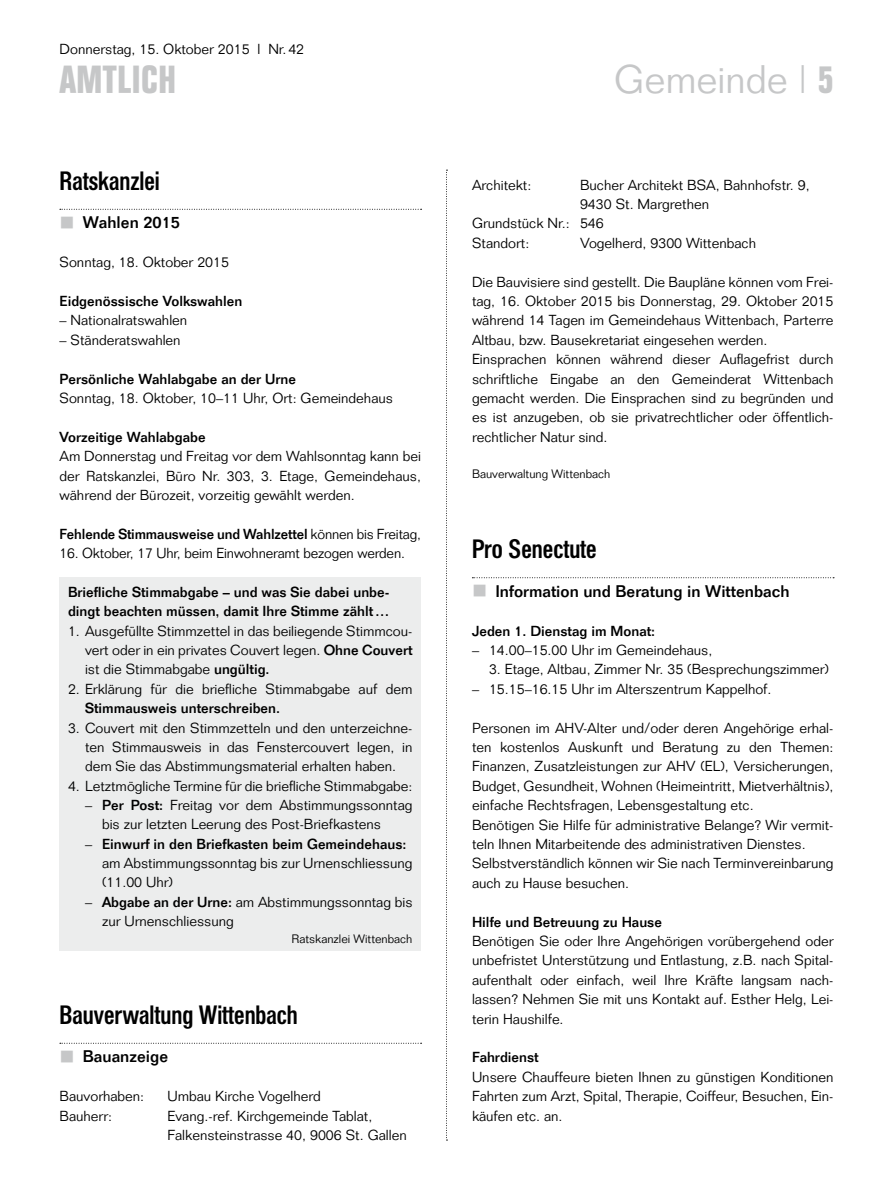
<style>
.page{position:relative;width:893px;height:1191px;background:#fff}
.page>*{position:absolute;margin:0;border:0;box-sizing:border-box;transform-origin:0 0}
.t1{font:300 39px "Folio";color:#c6c7c8}
.t2{font:700 39px "Folio Condensed BQ";letter-spacing:.025em;color:#c6c7c8}
.t3{font:500 26.25px "Folio Condensed BQ";color:#000}
.t4{font:500 16.5px "Folio";color:#000}
.t5{font:300 14.25px/19.4px "Folio";color:#000}
.t6{font:500 14.25px/19.4px "Folio";color:#000}
.t7{font:300 12px "Folio";color:#000}
.s1{font-family:"Folio Condensed BQ";font-weight:700}
.s2{font-weight:300}
.s3{font-weight:500}
</style>
<div class="page">
<svg style="left:446px;top:170px;width:1px;height:970px"></svg>
<svg style="left:472px;top:577px;width:362px;height:1px"></svg>
<svg style="left:60px;top:209px;width:362px;height:1px"></svg>
<svg style="left:60px;top:1042px;width:362px;height:1px"></svg>
<div style="left:60px;top:577px;width:361px;height:374px;background:#eceded"></div>
<p class="t5" style="left:60px;top:39px;width:246px">Donnerstag, 15. Oktober 2015 l Nr.42</p>
<h1 class="t2" style="left:60px;top:58px;width:118px">AMTLICH</h1>
<h1 class="t1" style="left:614px;top:56px;width:221px">Gemeinde | <span class="s1">5</span></h1>
<h2 class="t3" style="left:60px;top:166px;width:102px">Ratskanzlei</h2>
<p class="t4" style="left:83px;top:213px;width:99px">Wahlen 2015</p>
<p class="t5" style="left:60px;top:252px;width:171px">Sonntag, 18. Oktober 2015</p>
<p class="t6" style="left:60px;top:291px;width:184px">Eidgenössische Volkswahlen</p>
<p class="t5" style="left:60px;top:311px;width:129px">– Nationalratswahlen</p>
<p class="t5" style="left:60px;top:330px;width:123px">– Ständeratswahlen</p>
<p class="t6" style="left:60px;top:369px;width:238px">Persönliche Wahlabgabe an der Urne</p>
<p class="t5" style="left:60px;top:388px;width:335px">Sonntag, 18. Oktober, 10–11 Uhr, Ort: Gemeindehaus</p>
<p class="t6" style="left:60px;top:427px;width:148px">Vorzeitige Wahlabgabe</p>
<p class="t5" style="left:60px;top:446px;width:363px;text-align:justify">Am Donnerstag und Freitag vor dem Wahlsonntag kann bei der Ratskanzlei, Büro Nr. 303, 3. Etage, Gemeindehaus, während der Bürozeit, vorzeitig gewählt werden.</p>
<p class="t6" style="left:60px;top:524px;width:363px">Fehlende Stimmausweise und Wahlzettel <span class="s2">können bis Freitag,</span></p>
<p class="t5" style="left:60px;top:543px;width:347px">16. Oktober, 17 Uhr, beim Einwohneramt bezogen werden.</p>
<p class="t6" style="left:68px;top:582px;width:323px">Briefliche Stimmabgabe – und was Sie dabei unbe&shy;dingt beachten müssen, damit Ihre Stimme zählt…</p>
<p class="t5" style="left:85px;top:621px;width:329px;text-align:justify;text-indent:-17px">1. Ausgefüllte Stimmzettel in das beiliegende Stimmcou&shy;vert oder in ein privates Couvert legen. <span class="s3">Ohne Couvert </span>ist die Stimmabgabe <span class="s3">ungültig.</span></p>
<p class="t5" style="left:68px;top:679px;width:346px">2. Erklärung für die briefliche Stimmabgabe auf dem</p>
<p class="t6" style="left:85px;top:698px;width:197px">Stimmausweis unterschreiben.</p>
<p class="t5" style="left:85px;top:718px;width:329px;text-align:justify;text-indent:-17px">3. Couvert mit den Stimmzetteln und den unterzeichne&shy;ten Stimmausweis in das Fenstercouvert legen, in dem Sie das Abstimmungsmaterial erhalten haben.</p>
<p class="t5" style="left:68px;top:776px;width:346px">4. Letztmögliche Termine für die briefliche Stimmabgabe:</p>
<p class="t5" style="left:102px;top:795px;width:312px;text-indent:-17px">– <span class="s3">Per Post:</span> Freitag vor dem Abstimmungssonntag bis zur letzten Leerung des Post-Briefkastens</p>
<p class="t5" style="left:102px;top:834px;width:312px;text-indent:-17px">– <span class="s3">Einwurf in den Briefkasten beim Gemeindehaus: </span>am Abstimmungssonntag bis zur Urnenschliessung (11.00 Uhr)</p>
<p class="t5" style="left:102px;top:892px;width:312px;text-indent:-17px">– <span class="s3">Abgabe an der Urne:</span> am Abstimmungssonntag bis zur Urnenschliessung</p>
<p class="t7" style="left:292px;top:931px;width:122px">Ratskanzlei Wittenbach</p>
<h2 class="t3" style="left:60px;top:999px;width:240px">Bauverwaltung Wittenbach</h2>
<p class="t4" style="left:83px;top:1046px;width:87px">Bauanzeige</p>
<p class="t5" style="left:60px;top:1086px;width:86px">Bauvorhaben:</p>
<p class="t5" style="left:168px;top:1086px;width:155px">Umbau Kirche Vogelherd</p>
<p class="t5" style="left:60px;top:1105px;width:54px">Bauherr:</p>
<p class="t5" style="left:168px;top:1105px;width:241px">Evang.-ref. Kirchgemeinde Tablat,<br>Falkensteinstrasse 40, 9006 St. Gallen</p>
<p class="t5" style="left:472px;top:175px;width:61px">Architekt:</p>
<p class="t5" style="left:580px;top:175px;width:231px">Bucher Architekt BSA, Bahnhofstr. 9,</p>
<p class="t5" style="left:580px;top:194px;width:131px">9430 St. Margrethen</p>
<p class="t5" style="left:472px;top:214px;width:133px">Grundstück Nr.: 546</p>
<p class="t5" style="left:472px;top:233px;width:59px">Standort:</p>
<p class="t5" style="left:580px;top:233px;width:178px">Vogelherd, 9300 Wittenbach</p>
<p class="t5" style="left:472px;top:272px;width:363px">Die Bauvisiere sind gestellt. Die Baupläne können vom Frei&shy;tag, 16. Oktober 2015 bis Donnerstag, 29. Oktober 2015 während 14 Tagen im Gemeindehaus Wittenbach, Parterre Altbau, bzw. Bausekretariat eingesehen werden.<br>Einsprachen können während dieser Auflagefrist durch schriftliche Eingabe an den Gemeinderat Wittenbach gemacht werden. Die Einsprachen sind zu begründen und es ist anzugeben, ob sie privatrechtlicher oder öffentlich&shy;rechtlicher Natur sind.</p>
<p class="t7" style="left:472px;top:466px;width:140px">Bauverwaltung Wittenbach</p>
<h2 class="t3" style="left:472px;top:534px;width:126px">Pro Senectute</h2>
<p class="t4" style="left:495px;top:581px;width:296px">Information und Beratung in Wittenbach</p>
<p class="t6" style="left:472px;top:621px;width:185px">Jeden 1. Dienstag im Monat:</p>
<p class="t5" style="left:472px;top:640px;width:242px">– 14.00–15.00 Uhr im Gemeindehaus,</p>
<p class="t5" style="left:489px;top:660px;width:341px">3. Etage, Altbau, Zimmer Nr. 35 (Besprechungszimmer)</p>
<p class="t5" style="left:472px;top:679px;width:301px">– 15.15–16.15 Uhr im Alterszentrum Kappelhof.</p>
<p class="t5" style="left:472px;top:718px;width:363px">Personen im AHV-Alter und/oder deren Angehörige erhal&shy;ten kostenlos Auskunft und Beratung zu den Themen:<br>Finanzen, Zusatzleistungen zur AHV (EL), Versicherungen, Budget, Gesundheit, Wohnen (Heimeintritt, Mietverhältnis), einfache Rechtsfragen, Lebensgestaltung etc.<br>Benötigen Sie Hilfe für administrative Belange? Wir vermit&shy;teln Ihnen Mitarbeitende des administrativen Dienstes.<br>Selbstverständlich können wir Sie nach Terminvereinbarung auch zu Hause besuchen.</p>
<p class="t6" style="left:472px;top:911px;width:192px">Hilfe und Betreuung zu Hause</p>
<p class="t5" style="left:472px;top:931px;width:363px;text-align:justify">Benötigen Sie oder Ihre Angehörigen vorübergehend oder unbefristet Unterstützung und Entlastung, z.B. nach Spital&shy;aufenthalt oder einfach, weil Ihre Kräfte langsam nach&shy;lassen? Nehmen Sie mit uns Kontakt auf. Esther Helg, Lei&shy;terin Haushilfe.</p>
<p class="t6" style="left:472px;top:1047px;width:68px">Fahrdienst</p>
<p class="t5" style="left:472px;top:1067px;width:363px;text-align:justify">Unsere Chauffeure bieten Ihnen zu günstigen Konditionen Fahrten zum Arzt, Spital, Therapie, Coiffeur, Besuchen, Ein&shy;käufen etc. an.</p>
</div>
